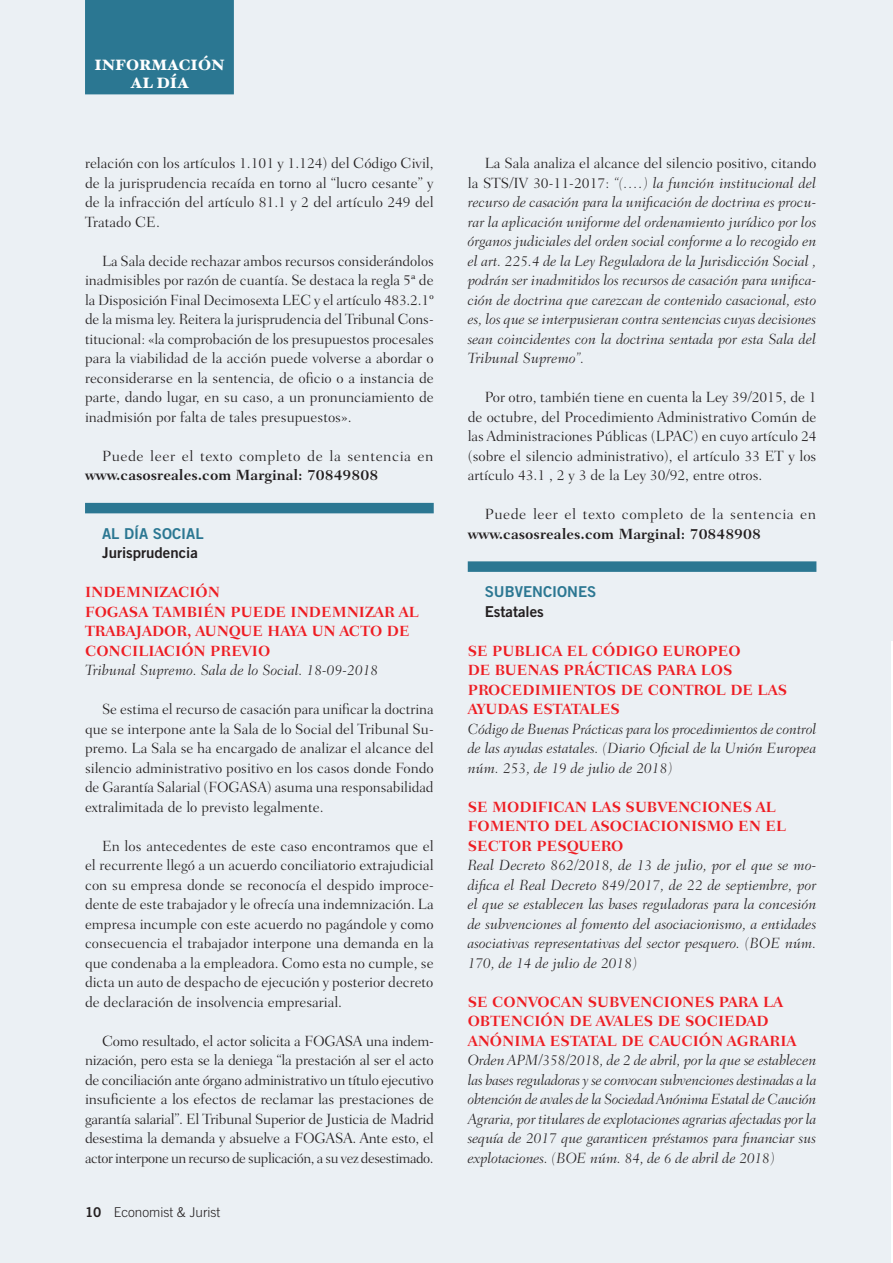
<style>
.page{position:relative;width:893px;height:1263px;background:#ebf0f4}
.page>*{position:absolute;margin:0;border:0;box-sizing:border-box;transform-origin:0 0}
.t1{font:300 15px/19.5px "Fairfield LT Std";color:#231f20;text-align:justify}
.t2{font:italic 300 15px/19.5px "Fairfield LT Std";color:#231f20;text-align:justify}
.t3{font:700 15px/19.5px "Fairfield LT Std";color:#ee1d23}
.t4{font:300 15px "Fairfield LT Std";letter-spacing:.03em;color:#231f20}
.t5{font:700 15px "Fairfield LT Std";color:#231f20}
.t6{font:15px "Trade Gothic LT Std Bd 2";color:#2b7792}
.t7{font:15px "Trade Gothic LT Std Bd 2";color:#231f20}
.t8{font:900 15px/18px "Hoefler Text";color:#fff;text-align:center}
.t9{font:300 13.5px "Trade Gothic LT Std";color:#231f20}
.s1{font-family:"Trade Gothic LT Std Bd 2";font-weight:400}
.s2{font-style:normal}
</style>
<div class="page">
<div style="left:85px;top:0;width:149px;height:94px;background:#2b7792"></div>
<div style="left:85px;top:503px;width:349px;height:10px;background:#2b7792"></div>
<div style="left:468px;top:561px;width:348px;height:11px;background:#2b7792"></div>
<img style="left:892px;top:642px;width:1px;height:621px">
<p class="t8" style="left:95px;top:56px;width:131px">INFORMACIÓN<br>AL DÍA</p>
<p class="t1" style="left:85px;top:154px;width:350px">relación con los artículos 1.101 y 1.124) del Código Civil, de la jurisprudencia recaída en torno al “lucro cesante” y de la infracción del artículo 81.1 y 2 del artículo 249 del Tratado CE.</p>
<p class="t1" style="left:85px;top:251px;width:350px;text-indent:17px">La Sala decide rechazar ambos recursos considerándolos inadmisibles por razón de cuantía. Se destaca la regla 5ª de la Disposición Final Decimosexta LEC y el artículo 483.2.1º de la misma ley. Reitera la jurisprudencia del Tribunal Cons&shy;titucional: «la comprobación de los presupuestos procesales para la viabilidad de la acción puede volverse a abordar o reconsiderarse en la sentencia, de oficio o a instancia de parte, dando lugar, en su caso, a un pronunciamiento de inadmisión por falta de tales presupuestos».</p>
<p class="t4" style="left:102px;top:447px;width:333px">Puede leer el texto completo de la sentencia en</p>
<p class="t5" style="left:85px;top:467px;width:295px">www.casosreales.com Marginal: 70849808</p>
<p class="t6" style="left:102px;top:524px;width:103px">AL DÍA SOCIAL</p>
<p class="t7" style="left:102px;top:544px;width:97px">Jurisprudencia</p>
<p class="t3" style="left:85px;top:583px;width:335px">INDEMNIZACIÓN<br>FOGASA TAMBIÉN PUEDE INDEMNIZAR AL<br>TRABAJADOR, AUNQUE HAYA UN ACTO DE<br>CONCILIACIÓN PREVIO</p>
<p class="t2" style="left:85px;top:661px;width:295px">Tribunal Supremo. Sala de lo Social. 18-09-2018</p>
<p class="t1" style="left:85px;top:700px;width:350px;text-indent:17px">Se estima el recurso de casación para unificar la doctrina que se interpone ante la Sala de lo Social del Tribunal Su&shy;premo. La Sala se ha encargado de analizar el alcance del silencio administrativo positivo en los casos donde Fondo de Garantía Salarial (FOGASA) asuma una responsabilidad extralimitada de lo previsto legalmente.</p>
<p class="t1" style="left:85px;top:836px;width:350px;text-indent:17px">En los antecedentes de este caso encontramos que el el recurrente llegó a un acuerdo conciliatorio extrajudicial con su empresa donde se reconocía el despido improce&shy;dente de este trabajador y le ofrecía una indemnización. La empresa incumple con este acuerdo no pagándole y como consecuencia el trabajador interpone una demanda en la que condenaba a la empleadora. Como esta no cumple, se dicta un auto de despacho de ejecución y posterior decreto de declaración de insolvencia empresarial.</p>
<p class="t1" style="left:85px;top:1031px;width:350px;text-indent:17px">Como resultado, el actor solicita a FOGASA una indem&shy;nización, pero esta se la deniega “la prestación al ser el acto de conciliación ante órgano administrativo un título ejecutivo insuficiente a los efectos de reclamar las prestaciones de garantía salarial”. El Tribunal Superior de Justicia de Madrid desestima la demanda y absuelve a FOGASA. Ante esto, el actor interpone un recurso de suplicación, a su vez desestimado.</p>
<p class="t9" style="left:85px;top:1204px;width:137px"><span class="s1">10</span> Economist &amp; Jurist</p>
<p class="t2" style="left:468px;top:154px;width:350px;text-indent:17px"><span class="s2">La Sala analiza el alcance del silencio positivo, citando la STS/IV 30-11-2017:</span> “(….) la función institucional del recurso de casación para la unificación de doctrina es procu&shy;rar la aplicación uniforme del ordenamiento jurídico por los órganos judiciales del orden social conforme a lo recogido en el art. 225.4 de la Ley Reguladora de la Jurisdicción Social , podrán ser inadmitidos los recursos de casación para unifica&shy;ción de doctrina que carezcan de contenido casacional, esto es, los que se interpusieran contra sentencias cuyas decisiones sean coincidentes con la doctrina sentada por esta Sala del Tribunal Supremo”.</p>
<p class="t1" style="left:468px;top:388px;width:350px;text-indent:17px">Por otro, también tiene en cuenta la Ley 39/2015, de 1 de octubre, del Procedimiento Administrativo Común de las Administraciones Públicas (LPAC) en cuyo artículo 24 (sobre el silencio administrativo), el artículo 33 ET y los artículo 43.1 , 2 y 3 de la Ley 30/92, entre otros.</p>
<p class="t4" style="left:485px;top:506px;width:333px">Puede leer el texto completo de la sentencia en</p>
<p class="t5" style="left:468px;top:525px;width:295px">www.casosreales.com Marginal: 70848908</p>
<p class="t6" style="left:485px;top:583px;width:113px">SUBVENCIONES</p>
<p class="t7" style="left:485px;top:602px;width:61px">Estatales</p>
<p class="t3" style="left:468px;top:641px;width:321px">SE PUBLICA EL CÓDIGO EUROPEO<br>DE BUENAS PRÁCTICAS PARA LOS<br>PROCEDIMIENTOS DE CONTROL DE LAS<br>AYUDAS ESTATALES</p>
<p class="t2" style="left:468px;top:719px;width:350px">Código de Buenas Prácticas para los procedimientos de control de las ayudas estatales. (Diario Oficial de la Unión Europea núm. 253, de 19 de julio de 2018)</p>
<p class="t3" style="left:468px;top:797px;width:320px">SE MODIFICAN LAS SUBVENCIONES AL<br>FOMENTO DEL ASOCIACIONISMO EN EL<br>SECTOR PESQUERO</p>
<p class="t2" style="left:468px;top:856px;width:350px">Real Decreto 862/2018, de 13 de julio, por el que se mo&shy;difica el Real Decreto 849/2017, de 22 de septiembre, por el que se establecen las bases reguladoras para la concesión de subvenciones al fomento del asociacionismo, a entidades asociativas representativas del sector pesquero. (BOE núm.<br>170, de 14 de julio de 2018)</p>
<p class="t3" style="left:468px;top:992px;width:330px">SE CONVOCAN SUBVENCIONES PARA LA<br>OBTENCIÓN DE AVALES DE SOCIEDAD<br>ANÓNIMA ESTATAL DE CAUCIÓN AGRARIA</p>
<p class="t2" style="left:468px;top:1051px;width:350px">Orden APM/358/2018, de 2 de abril, por la que se establecen las bases reguladoras y se convocan subvenciones destinadas a la obtención de avales de la Sociedad Anónima Estatal de Caución Agraria, por titulares de explotaciones agrarias afectadas por la sequía de 2017 que garanticen préstamos para financiar sus explotaciones. (BOE núm. 84, de 6 de abril de 2018)</p>
</div>
